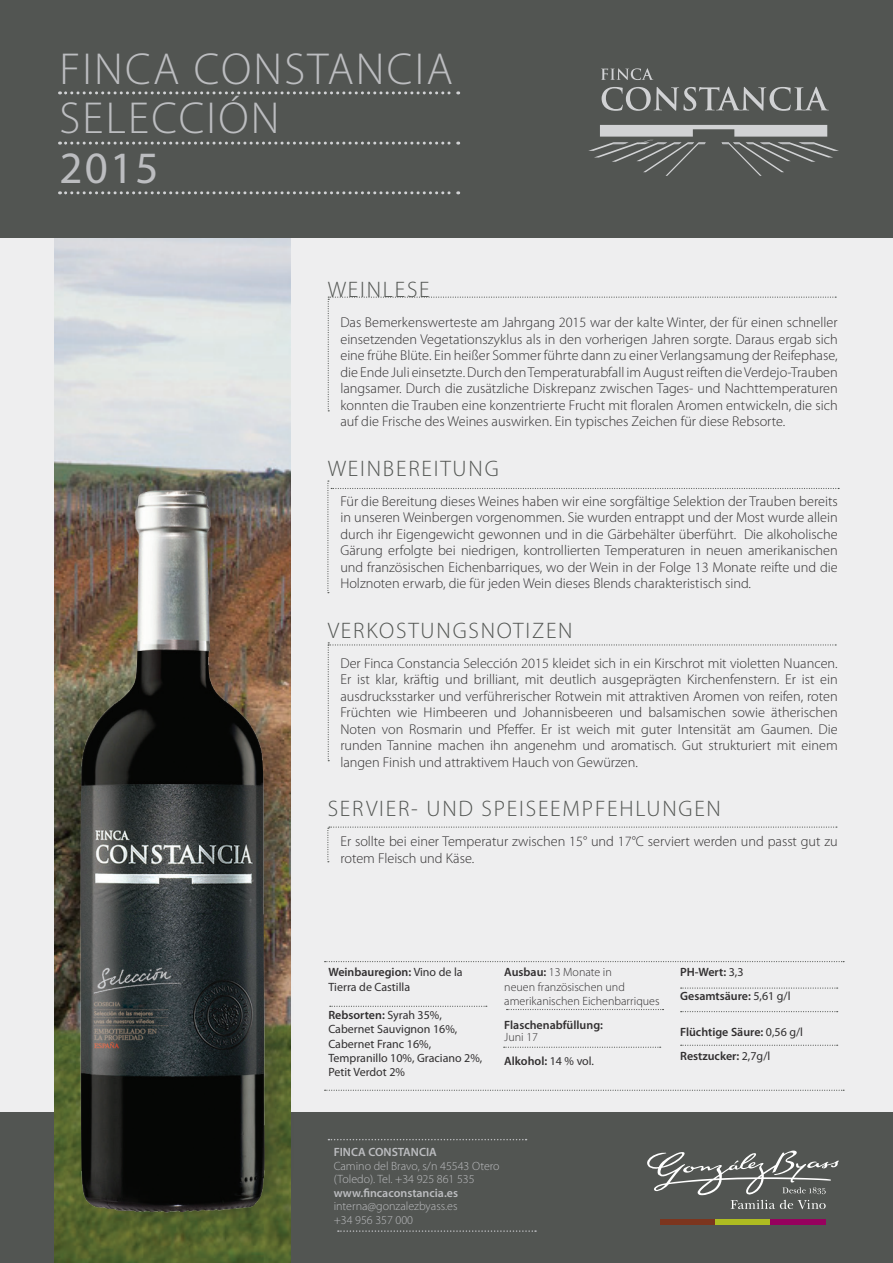
<style>
.page{position:relative;width:893px;height:1263px;background:#fff}
.page>*{position:absolute;margin:0;border:0;box-sizing:border-box;transform-origin:0 0}
.t1{font:300 45px "Myriad Pro";letter-spacing:.05em;color:#bcbdc0}
.t2{font:45px "Myriad Pro";color:#bcbdc0}
.t3{font:300 22.5px "Myriad Pro";letter-spacing:.08em;color:#525552}
.t4{font:300 14.25px/16.5px "Myriad Pro";color:#312f30;text-align:justify}
.t5{font:12px/14.2px "Myriad Pro";color:#312f30}
.t6{font:600 12px "Myriad Pro";color:#312f30}
.t7{font:300 12px/13.5px "Myriad Pro";color:#bcbdc0}
.t8{font:300 12px/14.2px "Myriad Pro";color:#312f30}
.t9{font:600 12px "Myriad Pro";color:#bcbdc0}
.s1{font-weight:600}
.s2{font-weight:400}
</style>
<div class="page">
<div style="left:0;top:0;width:893px;height:1252px;background:#eeeeef"></div>
<div style="left:0;top:1112px;width:892px;height:151px;background:#525552"></div>
<img style="left:54px;top:238px;width:236px;height:1025px">
<div style="left:0;top:1px;width:892px;height:237px;background:#525552"></div>
<div style="left:75px;top:472px;width:220px;height:758px;background:#231f20;opacity:.3"></div>
<img style="left:63px;top:473px;width:221px;height:758px">
<svg style="left:588px;top:68px;width:251px;height:108px"></svg>
<div style="left:660px;top:1219px;width:55px;height:5px;background:#7c351e"></div>
<div style="left:715px;top:1219px;width:55px;height:5px;background:#aebc21"></div>
<div style="left:770px;top:1219px;width:56px;height:5px;background:#97015e"></div>
<svg style="left:647px;top:1150px;width:192px;height:59px"></svg>
<svg style="left:60px;top:91px;width:399px;height:3px"></svg>
<svg style="left:60px;top:142px;width:399px;height:3px"></svg>
<svg style="left:60px;top:191px;width:399px;height:3px"></svg>
<svg style="left:330px;top:1006px;width:157px;height:1px"></svg>
<svg style="left:504px;top:1047px;width:157px;height:1px"></svg>
<svg style="left:507px;top:1009px;width:157px;height:1px"></svg>
<svg style="left:681px;top:987px;width:157px;height:2px"></svg>
<svg style="left:681px;top:1011px;width:157px;height:1px"></svg>
<svg style="left:681px;top:1045px;width:157px;height:1px"></svg>
<svg style="left:325px;top:961px;width:519px;height:1px"></svg>
<svg style="left:325px;top:1090px;width:519px;height:1px"></svg>
<svg style="left:328px;top:297px;width:508px;height:114px"></svg>
<svg style="left:328px;top:642px;width:508px;height:119px"></svg>
<svg style="left:327px;top:480px;width:512px;height:113px"></svg>
<svg style="left:327px;top:826px;width:510px;height:36px"></svg>
<svg style="left:328px;top:1139px;width:199px;height:1px"></svg>
<svg style="left:338px;top:1230px;width:198px;height:2px"></svg>
<p class="t1" style="left:60px;top:44px;width:395px">FINCA CONSTANCIA</p>
<p class="t1" style="left:60px;top:93px;width:221px">SELECCIÓN</p>
<p class="t2" style="left:60px;top:140px;width:101px">2015</p>
<p class="t3" style="left:328px;top:277px;width:104px">WEINLESE</p>
<p class="t4" style="left:340px;top:314px;width:499px">Das Bemerkenswerteste am Jahrgang 2015 war der kalte Winter, der für einen schneller einsetzenden Vegetationszyklus als in den vorherigen Jahren sorgte. Daraus ergab sich eine frühe Blüte. Ein heißer Sommer führte dann zu einer Verlangsamung der Reifephase, die Ende Juli einsetzte. Durch den Temperaturabfall im August reiften die Verdejo-Trauben langsamer. Durch die zusätzliche Diskrepanz zwischen Tages- und Nachttemperaturen konnten die Trauben eine konzentrierte Frucht mit floralen Aromen entwickeln, die sich auf die Frische des Weines auswirken. Ein typisches Zeichen für diese Rebsorte.</p>
<p class="t3" style="left:328px;top:456px;width:173px">WEINBEREITUNG</p>
<p class="t4" style="left:340px;top:493px;width:499px">Für die Bereitung dieses Weines haben wir eine sorgfältige Selektion der Trauben bereits in unseren Weinbergen vorgenommen. Sie wurden entrappt und der Most wurde allein durch ihr Eigengewicht gewonnen und in die Gärbehälter überführt. Die alkoholische Gärung erfolgte bei niedrigen, kontrollierten Temperaturen in neuen amerikanischen und französischen Eichenbarriques, wo der Wein in der Folge 13 Monate reifte und die Holznoten erwarb, die für jeden Wein dieses Blends charakteristisch sind.</p>
<p class="t3" style="left:328px;top:618px;width:246px">VERKOSTUNGSNOTIZEN</p>
<p class="t4" style="left:340px;top:655px;width:499px">Der Finca Constancia Selección 2015 kleidet sich in ein Kirschrot mit violetten Nuancen.<br>Er ist klar, kräftig und brilliant, mit deutlich ausgeprägten Kirchenfenstern. Er ist ein ausdrucksstarker und verführerischer Rotwein mit attraktiven Aromen von reifen, roten Früchten wie Himbeeren und Johannisbeeren und balsamischen sowie ätherischen Noten von Rosmarin und Pfeffer. Er ist weich mit guter Intensität am Gaumen. Die runden Tannine machen ihn angenehm und aromatisch. Gut strukturiert mit einem langen Finish und attraktivem Hauch von Gewürzen.</p>
<p class="t3" style="left:328px;top:796px;width:395px">SERVIER- UND SPEISEEMPFEHLUNGEN</p>
<p class="t4" style="left:340px;top:833px;width:499px">Er sollte bei einer Temperatur zwischen 15° und 17°C serviert werden und passt gut zu rotem Fleisch und Käse.</p>
<p class="t5" style="left:328px;top:965px;width:136px"><span class="s1">Weinbauregion:</span> Vino de la<br>Tierra de Castilla</p>
<p class="t5" style="left:328px;top:1008px;width:156px"><span class="s1">Rebsorten:</span> Syrah 35%,<br>Cabernet Sauvignon 16%,<br>Cabernet Franc 16%,<br>Tempranillo 10%, Graciano 2%,<br>Petit Verdot 2%</p>
<p class="t8" style="left:504px;top:965px;width:157px"><span class="s1">Ausbau:</span> 13 Monate in<br>neuen französischen und amerikanischen Eichenbarriques</p>
<p class="t6" style="left:504px;top:1017px;width:100px">Flaschenabfüllung:</p>
<p class="t8" style="left:504px;top:1030px;width:35px">Juni 17</p>
<p class="t6" style="left:504px;top:1053px;width:91px">Alkohol: <span class="s2">14 % vol.</span></p>
<p class="t6" style="left:680px;top:964px;width:65px">PH-Wert: <span class="s2">3,3</span></p>
<p class="t6" style="left:680px;top:988px;width:112px">Gesamtsäure: <span class="s2">5,61 g/l</span></p>
<p class="t6" style="left:680px;top:1024px;width:124px">Flüchtige Säure: <span class="s2">0,56 g/l</span></p>
<p class="t6" style="left:680px;top:1048px;width:92px">Restzucker: <span class="s2">2,7g/l</span></p>
<p class="t9" style="left:334px;top:1144px;width:105px">FINCA CONSTANCIA</p>
<p class="t7" style="left:334px;top:1159px;width:167px">Camino del Bravo, s/n 45543 Otero (Toledo). Tel. +34 925 861 535</p>
<p class="t9" style="left:334px;top:1185px;width:126px">www.fincaconstancia.es</p>
<p class="t7" style="left:334px;top:1199px;width:125px">interna@gonzalezbyass.es</p>
<p class="t7" style="left:334px;top:1213px;width:81px">+34 956 357 000</p>
</div>
